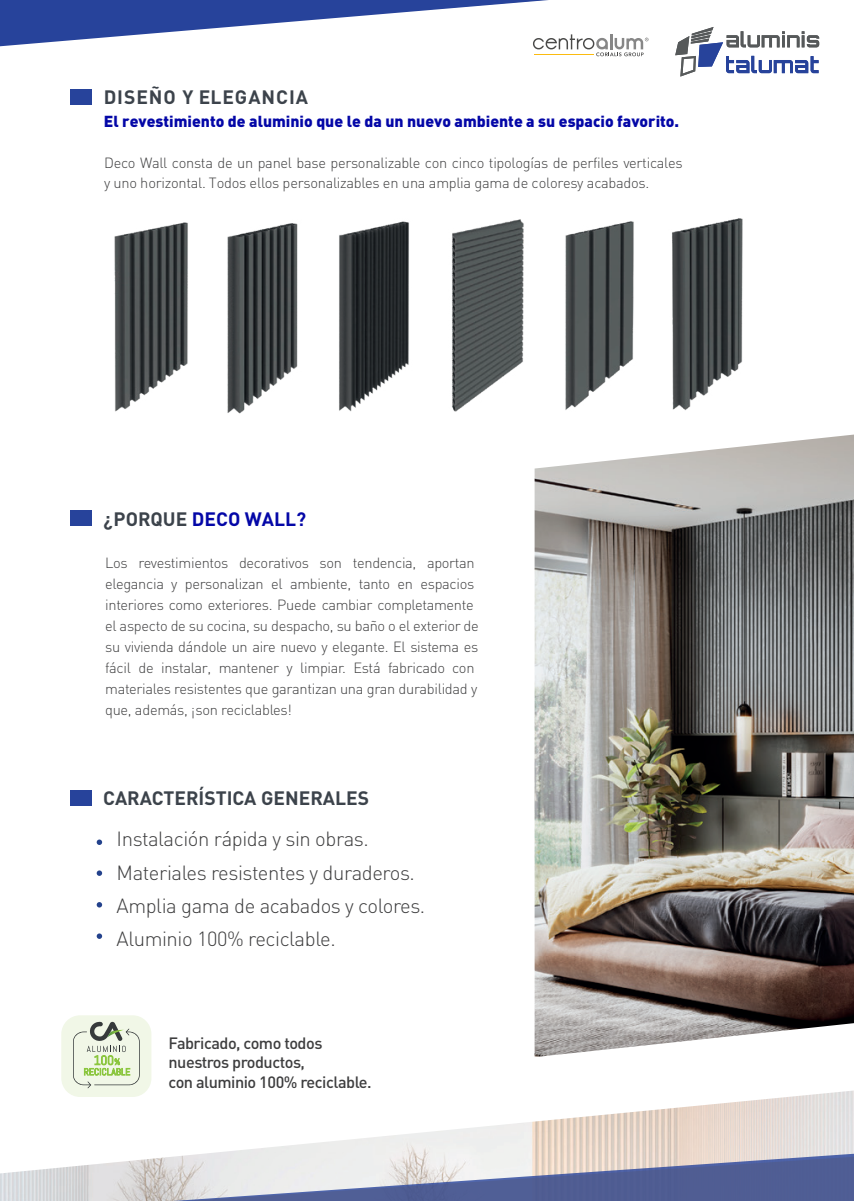
<style>
.page{position:relative;width:854px;height:1201px;background:#fff}
.page>*{position:absolute;margin:0;border:0;box-sizing:border-box;transform-origin:0 0}
.t1{font:300 20.3px/33.2px "DIN";letter-spacing:-.02em;color:#3e3e3f}
.t2{font:700 19.25px "DIN";color:#3c434b}
.t3{font:700 19.25px "DIN";color:#0407a7}
.t4{font:700 19.25px "DIN";letter-spacing:.05em;color:#3c434b}
.t5{font:500 16.28px/19.4px "DIN";letter-spacing:-.03em;color:#3e3e3f}
.t6{font:900 15.75px "DIN";color:#0407a7}
.t7{font:300 14.53px/21px "DIN";letter-spacing:-.02em;color:#3e3e3f}
.s1{color:#3c434b}
</style>
<div class="page">
<img style="left:534px;top:434px;width:319px;height:623px">
<img style="left:0;top:1090px;width:853px;height:110px">
<svg style="left:57px;top:1015px;width:98px;height:86px"></svg>
<div style="left:71px;top:511px;width:20px;height:15px;background:#27439b"></div>
<img style="left:114px;top:222px;width:74px;height:190px">
<img style="left:227px;top:223px;width:71px;height:191px">
<img style="left:339px;top:221px;width:70px;height:191px">
<img style="left:452px;top:219px;width:72px;height:192px">
<img style="left:565px;top:221px;width:69px;height:189px">
<img style="left:672px;top:218px;width:71px;height:193px">
<svg style="left:675px;top:27px;width:143px;height:50px"></svg>
<div style="left:70px;top:89px;width:21px;height:15px;background:#27439b"></div>
<div style="left:70px;top:510px;width:21px;height:15px;background:#27439b"></div>
<div style="left:70px;top:790px;width:21px;height:15px;background:#27439b"></div>
<svg style="left:96px;top:839px;width:6px;height:6px"></svg>
<svg style="left:96px;top:870px;width:6px;height:6px"></svg>
<svg style="left:96px;top:902px;width:6px;height:6px"></svg>
<svg style="left:96px;top:933px;width:6px;height:6px"></svg>
<svg style="left:89px;top:1153px;width:764px;height:47px;background:#a6aac0"></svg>
<svg style="left:0;top:0;width:648px;height:56px"></svg>
<h2 class="t4" style="left:104px;top:85px;width:206px">DISEÑO Y ELEGANCIA</h2>
<p class="t6" style="left:104px;top:111px;width:576px">El revestimiento de aluminio que le da un nuevo ambiente a su espacio favorito.</p>
<p class="t7" style="left:104px;top:153px;width:580px;line-height:19.4px">Deco Wall consta de un panel base personalizable con cinco tipologías de perfiles verticales y uno horizontal. Todos ellos personalizables en una amplia gama de coloresy acabados.</p>
<h2 class="t3" style="left:103px;top:506px;width:204px"><span class="s1">¿PORQUE</span> DECO WALL?</h2>
<p class="t7" style="left:105px;top:552px;width:375px">Los revestimientos decorativos son tendencia, aportan elegancia y personalizan el ambiente, tanto en espacios interiores como exteriores. Puede cambiar completamente el aspecto de su cocina, su despacho, su baño o el exterior de su vivienda dándole un aire nuevo y elegante. El sistema es fácil de instalar, mantener y limpiar. Está fabricado con materiales resistentes que garantizan una gran durabilidad y que, además, ¡son reciclables!</p>
<h2 class="t2" style="left:103px;top:785px;width:267px">CARACTERÍSTICA GENERALES</h2>
<h1 class="t1" style="left:117px;top:822px;width:310px">Instalación rápida y sin obras.<br>Materiales resistentes y duraderos.<br>Amplia gama de acabados y colores.<br>Aluminio 100% reciclable.</h1>
<p class="t5" style="left:168px;top:1032px;width:204px">Fabricado, como todos nuestros productos,<br>con aluminio 100% reciclable.</p>
</div>
